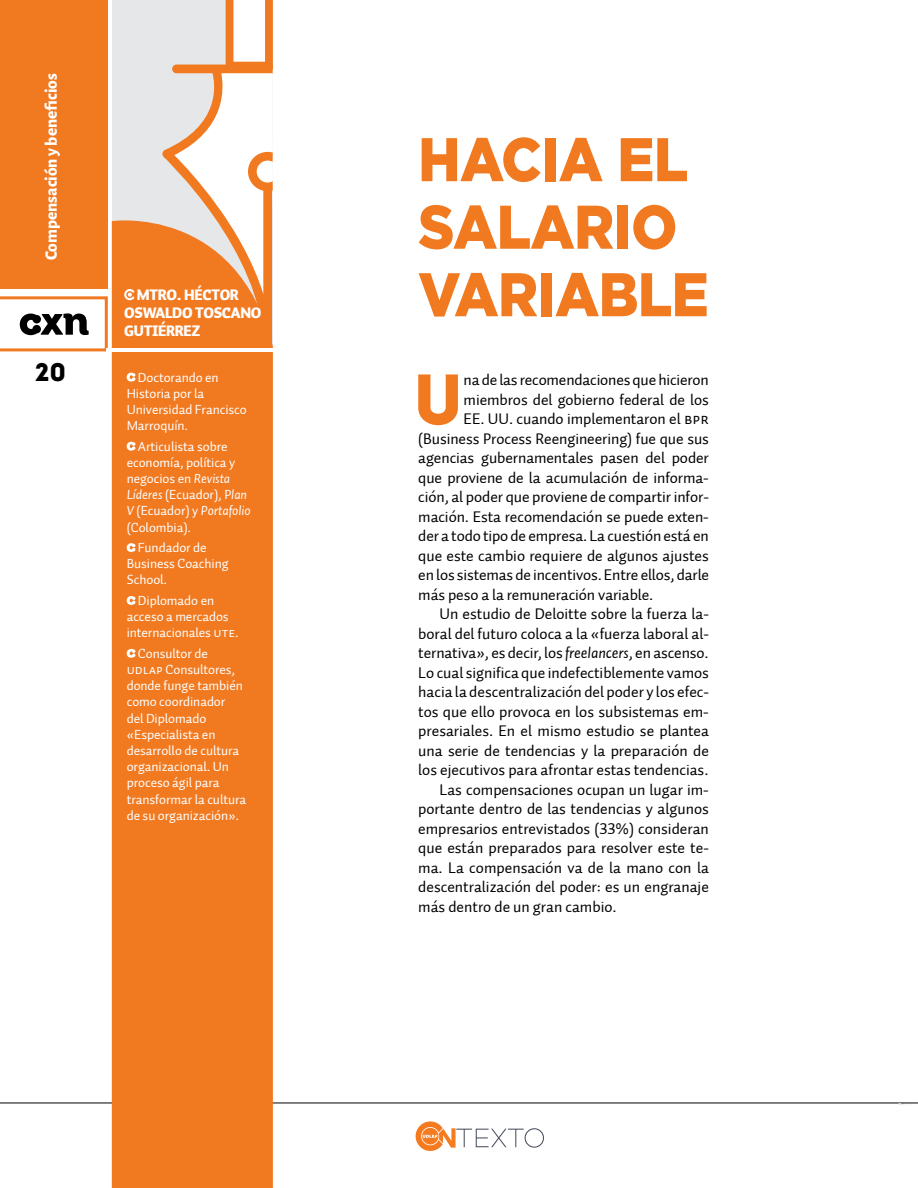
<style>
.page{position:relative;width:918px;height:1188px;background:#fff}
.page>*{position:absolute;margin:0;border:0;box-sizing:border-box;transform-origin:0 0}
.t1{font:71.4px "Intro";color:#f17a21}
.t2{font:900 61.5px/67.5px "Gotham";letter-spacing:-.01em;color:#f17a21;scale:.9 1}
.t3{font:25.5px "Intro";color:#000}
.t4{font:800 17.25px "Alegreya Sans";color:#fff}
.t5{font:15.75px "Auto 1 Regular LF";color:#000}
.t6{font:900 15px/18px "Auto 2";letter-spacing:-.02em;color:#fff}
.t7{font:13.5px/16.2px "Auto 1 Regular LF";letter-spacing:-.005em;color:#fff}
.t8{font:13.5px "Auto 1 Italic LF";letter-spacing:-.005em;color:#fff}
.s1{font-family:"Auto 1 Italic LF"}
.s2{font-family:"Auto 1 Regular LF"}
.s3{font-family:"Auto 2 Regular Sm Cp"}
</style>
<div class="page">
<hr style="left:0;top:1103px;width:918px;height:1px;background:#000">
<svg style="left:416px;top:1121px;width:128px;height:30px"></svg>
<div style="left:0;top:0;width:108px;height:288px;background:#f17a21"></div>
<svg style="left:0;top:296px;width:108px;height:55px"></svg>
<div style="left:113px;top:0;width:160px;height:848px;background:#e6e7e8"></div>
<svg style="left:162px;top:0;width:111px;height:204px"></svg>
<div style="left:112px;top:204px;width:161px;height:984px;background:#f17a21"></div>
<hr style="left:106px;top:348px;width:167px;height:4px;background:#fff">
<svg style="left:124px;top:289px;width:11px;height:11px"></svg>
<svg style="left:127px;top:373px;width:8px;height:9px"></svg>
<svg style="left:127px;top:442px;width:8px;height:9px"></svg>
<svg style="left:127px;top:543px;width:8px;height:9px"></svg>
<svg style="left:127px;top:596px;width:8px;height:9px"></svg>
<svg style="left:127px;top:649px;width:8px;height:9px"></svg>
<img style="left:898px;top:1102px;width:20px;height:3px">
<p class="t4" style="left:38px;top:260px;width:188px;rotate:-90deg">Compensación y beneficios</p>
<h3 class="t3" style="left:35px;top:356px;width:33px">20</h3>
<p class="t6" style="left:124px;top:287px;width:139px;text-indent:13px">MTRO. HÉCTOR<br>OSWALDO TOSCANO<br>GUTIÉRREZ</p>
<p class="t7" style="left:127px;top:369px;width:122px;text-indent:11px">Doctorando en<br>Historia por la<br>Universidad Francisco<br>Marroquín.</p>
<p class="t7" style="left:127px;top:438px;width:122px;text-indent:11px">Articulista sobre economía, política y negocios en <span class="s1">Revista<br>Líderes</span> (Ecuador), P<span class="s1">lan</span></p>
<p class="t8" style="left:127px;top:502px;width:125px">V <span class="s2">(Ecuador) y</span> Portafolio</p>
<p class="t7" style="left:138px;top:517px;width:70px;line-height:20.4px;text-indent:-11px">(Colombia).<br>Fundador de</p>
<p class="t7" style="left:127px;top:556px;width:103px">Business Coaching<br>School.</p>
<p class="t7" style="left:127px;top:593px;width:113px;text-indent:11px">Diplomado en acceso a mercados internacionales <span class="s3">UTE</span>.</p>
<p class="t7" style="left:127px;top:645px;width:121px;text-indent:11px">Consultor de<br><span class="s3">UDLAP</span> Consultores, donde funge también como coordinador<br>del Diplomado «Especialista en desarrollo de cultura organizacional. Un proceso ágil para transformar la cultura de su organización».</p>
<h2 class="t2" style="left:418px;top:125px;width:324px">HACIA EL<br>SALARIO<br>VARIABLE</h2>
<h1 class="t1" style="left:412px;top:357px;width:53px">U</h1>
<p class="t5" style="left:464px;top:370px;width:247px">na de las recomendaciones que hicieron</p>
<p class="t5" style="left:464px;top:390px;width:247px">miembros del gobierno federal de los</p>
<p class="t5" style="left:464px;top:409px;width:247px">EE. UU. cuando implementaron el <span class="s3">BPR</span></p>
<p class="t5" style="left:418px;top:429px;width:292px">(Business Process Reengineering) fue que sus</p>
<p class="t5" style="left:418px;top:448px;width:292px">agencias gubernamentales pasen del poder</p>
<p class="t5" style="left:418px;top:468px;width:292px">que proviene de la acumulación de informa-</p>
<p class="t5" style="left:418px;top:487px;width:292px">ción, al poder que proviene de compartir infor-</p>
<p class="t5" style="left:418px;top:507px;width:292px">mación. Esta recomendación se puede exten-</p>
<p class="t5" style="left:418px;top:526px;width:292px">der a todo tipo de empresa. La cuestión está en</p>
<p class="t5" style="left:418px;top:546px;width:292px">que este cambio requiere de algunos ajustes</p>
<p class="t5" style="left:418px;top:565px;width:292px">en los sistemas de incentivos. Entre ellos, darle</p>
<p class="t5" style="left:418px;top:585px;width:237px">más peso a la remuneración variable.</p>
<p class="t5" style="left:440px;top:604px;width:271px">Un estudio de Deloitte sobre la fuerza la-</p>
<p class="t5" style="left:418px;top:624px;width:292px">boral del futuro coloca a la «fuerza laboral al-</p>
<p class="t5" style="left:418px;top:643px;width:292px">ternativa», es decir, los <span class="s1">freelancers</span>, en ascenso.</p>
<p class="t5" style="left:418px;top:663px;width:292px">Lo cual significa que indefectiblemente vamos</p>
<p class="t5" style="left:418px;top:682px;width:292px">hacia la descentralización del poder y los efec-</p>
<p class="t5" style="left:418px;top:702px;width:292px">tos que ello provoca en los subsistemas em-</p>
<p class="t5" style="left:418px;top:721px;width:292px">presariales. En el mismo estudio se plantea</p>
<p class="t5" style="left:418px;top:741px;width:292px">una serie de tendencias y la preparación de</p>
<p class="t5" style="left:418px;top:760px;width:292px">los ejecutivos para afrontar estas tendencias.</p>
<p class="t5" style="left:440px;top:780px;width:271px">Las compensaciones ocupan un lugar im-</p>
<p class="t5" style="left:418px;top:799px;width:292px">portante dentro de las tendencias y algunos</p>
<p class="t5" style="left:418px;top:819px;width:292px">empresarios entrevistados (33%) consideran</p>
<p class="t5" style="left:418px;top:838px;width:292px">que están preparados para resolver este te-</p>
<p class="t5" style="left:418px;top:858px;width:292px">ma. La compensación va de la mano con la</p>
<p class="t5" style="left:418px;top:877px;width:292px">descentralización del poder: es un engranaje</p>
<p class="t5" style="left:418px;top:897px;width:200px">más dentro de un gran cambio.</p>
</div>
